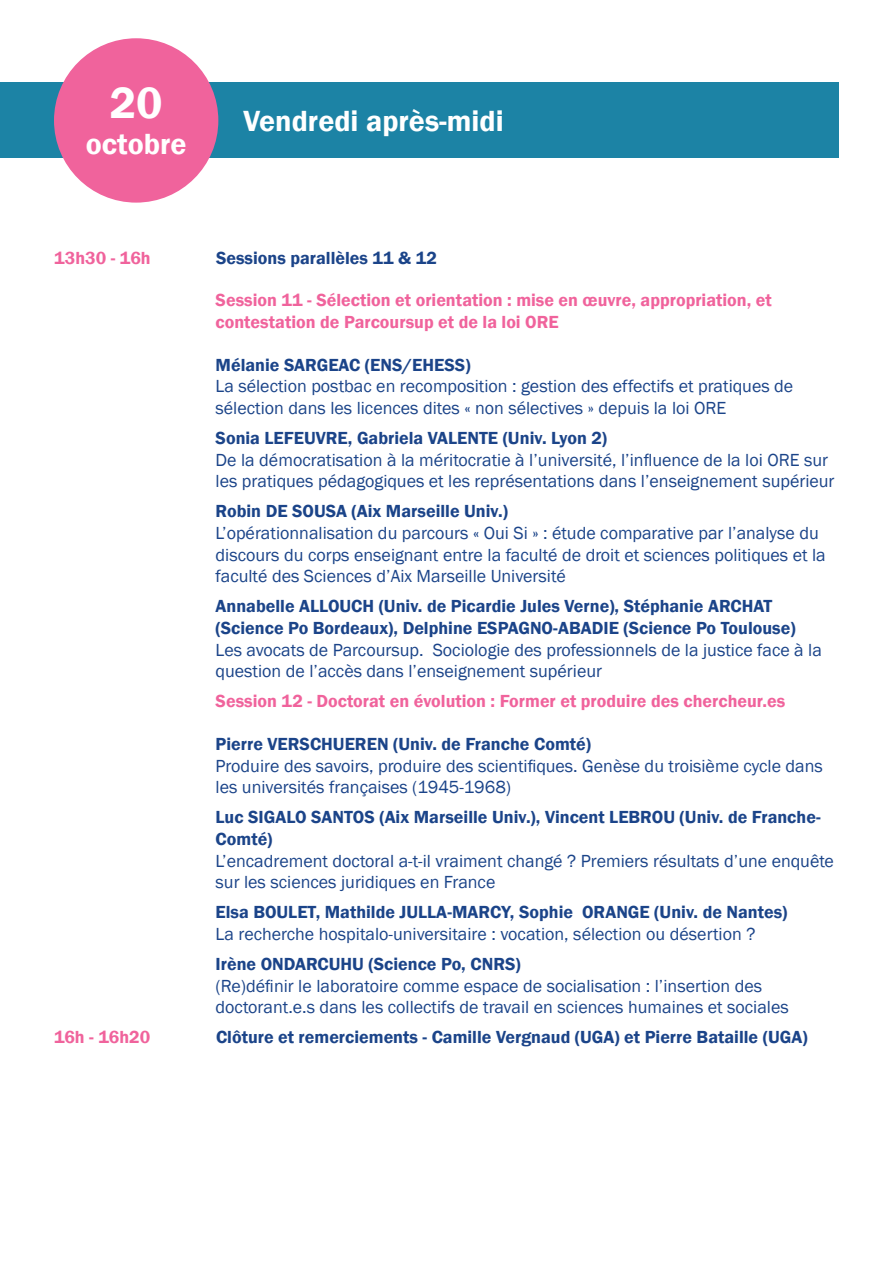
<style>
.page{position:relative;width:893px;height:1263px;background:#fff}
.page>*{position:absolute;margin:0;border:0;box-sizing:border-box;transform-origin:0 0}
.t1{font:600 45px "Franklin Gothic";color:#fff}
.t2{font:600 30px "Franklin Gothic";color:#fff}
.t3{font:18px/21.6px "Franklin Gothic";color:#1b4489}
.t4{font:600 18px/21.6px "Franklin Gothic";color:#1b4489}
.t5{font:600 18px/21.6px "Franklin Gothic";color:#f0639c}
</style>
<div class="page">
<div style="left:0;top:83px;width:839px;height:75px;background:#1c83a5"></div>
<div style="left:54px;top:38px;width:164px;height:165px;background:#f0639c;border-radius:50%"></div>
<h1 class="t1" style="left:110px;top:75px;width:54px">20</h1>
<h2 class="t2" style="left:86px;top:126px;width:102px">octobre</h2>
<h2 class="t2" style="left:243px;top:102px;width:262px">Vendredi après-midi</h2>
<p class="t5" style="left:54px;top:247px;width:98px">13h30 - 16h</p>
<p class="t4" style="left:216px;top:247px;width:223px">Sessions parallèles 11 &amp; 12</p>
<p class="t5" style="left:216px;top:290px;width:558px">Session 11 - Sélection et orientation : mise en œuvre, appropriation, et contestation de Parcoursup et de la loi ORE</p>
<p class="t4" style="left:216px;top:354px;width:256px">Mélanie SARGEAC (ENS/EHESS)</p>
<p class="t3" style="left:216px;top:376px;width:579px">La sélection postbac en recomposition : gestion des effectifs et pratiques de sélection dans les licences dites « non sélectives » depuis la loi ORE</p>
<p class="t4" style="left:216px;top:427px;width:393px">Sonia LEFEUVRE, Gabriela VALENTE (Univ. Lyon 2)</p>
<p class="t3" style="left:216px;top:449px;width:620px">De la démocratisation à la méritocratie à l’université, l’influence de la loi ORE sur les pratiques pédagogiques et les représentations dans l’enseignement supérieur</p>
<p class="t4" style="left:216px;top:501px;width:294px">Robin DE SOUSA (Aix Marseille Univ.)</p>
<p class="t3" style="left:216px;top:523px;width:612px">L’opérationnalisation du parcours « Oui Si » : étude comparative par l’analyse du discours du corps enseignant entre la faculté de droit et sciences politiques et la faculté des Sciences d’Aix Marseille Université</p>
<p class="t4" style="left:216px;top:596px;width:581px">Annabelle ALLOUCH (Univ. de Picardie Jules Verne), Stéphanie ARCHAT (Science Po Bordeaux), Delphine ESPAGNO-ABADIE (Science Po Toulouse)</p>
<p class="t3" style="left:216px;top:639px;width:608px">Les avocats de Parcoursup. Sociologie des professionnels de la justice face à la question de l’accès dans l’enseignement supérieur</p>
<p class="t5" style="left:216px;top:691px;width:571px">Session 12 - Doctorat en évolution : Former et produire des chercheur.es</p>
<p class="t4" style="left:216px;top:733px;width:377px">Pierre VERSCHUEREN (Univ. de Franche Comté)</p>
<p class="t3" style="left:216px;top:755px;width:609px">Produire des savoirs, produire des scientifiques. Genèse du troisième cycle dans les universités françaises (1945-1968)</p>
<p class="t4" style="left:216px;top:807px;width:607px">Luc SIGALO SANTOS (Aix Marseille Univ.), Vincent LEBROU (Univ. de Franche-<br>Comté)</p>
<p class="t3" style="left:216px;top:850px;width:620px">L’encadrement doctoral a-t-il vraiment changé ? Premiers résultats d’une enquête sur les sciences juridiques en France</p>
<p class="t4" style="left:216px;top:902px;width:573px">Elsa BOULET, Mathilde JULLA-MARCY, Sophie ORANGE (Univ. de Nantes)</p>
<p class="t3" style="left:216px;top:923px;width:541px">La recherche hospitalo-universitaire : vocation, sélection ou désertion ?</p>
<p class="t4" style="left:216px;top:953px;width:307px">Irène ONDARCUHU (Science Po, CNRS)</p>
<p class="t3" style="left:216px;top:975px;width:575px">(Re)définir le laboratoire comme espace de socialisation : l’insertion des doctorant.e.s dans les collectifs de travail en sciences humaines et sociales</p>
<p class="t5" style="left:54px;top:1027px;width:98px">16h - 16h20</p>
<p class="t4" style="left:216px;top:1027px;width:593px">Clôture et remerciements - Camille Vergnaud (UGA) et Pierre Bataille (UGA)</p>
</div>
